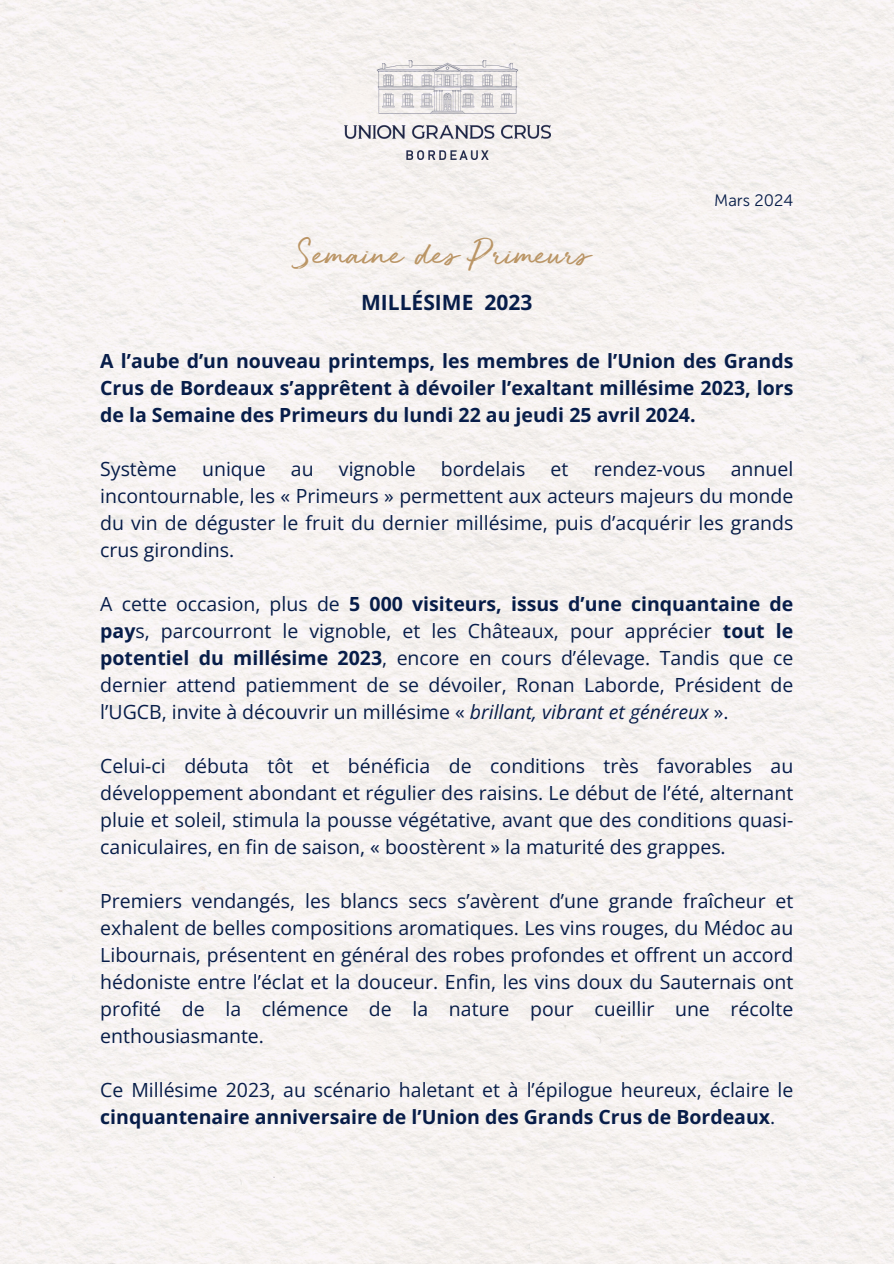
<style>
.page{position:relative;width:894px;height:1264px;background:#fff}
.page>*{position:absolute;margin:0;border:0;box-sizing:border-box;transform-origin:0 0}
.t1{font:37.5px "Golden Plains";color:#ba9565}
.t2{font:700 21px "Open Sans";color:#071d49}
.t3{font:19.5px/27px "Open Sans";color:#071d49;text-align:justify}
.t4{font:700 19.5px/27px "Open Sans";color:#071d49;text-align:justify}
.t5{font:16.5px "Museo Sans 300";color:#071d49}
.s1{font-weight:700}
.s2{font-style:italic}
</style>
<div class="page">
<img style="left:0;top:0;width:893px;height:1263px">
<img style="left:344px;top:60px;width:206px;height:99px">
<h4 class="t1" style="left:294px;top:235px;width:296px">Semaine des Primeurs</h4>
<p class="t2" style="left:361px;top:288px;width:173px">MILLÉSIME 2023</p>
<h4 class="t5" style="left:714px;top:190px;width:81px">Mars 2024</h4>
<h1 class="t4" style="left:100px;top:347px;width:694px">A l’aube d’un nouveau printemps, les membres de l’Union des Grands Crus de Bordeaux s’apprêtent à dévoiler l’exaltant millésime 2023, lors de la Semaine des Primeurs du lundi 22 au jeudi 25 avril 2024.</h1>
<h2 class="t3" style="left:100px;top:455px;width:78px">Système</h2>
<h2 class="t3" style="left:202px;top:455px;width:65px">unique</h2>
<h2 class="t3" style="left:291px;top:455px;width:24px">au</h2>
<h2 class="t3" style="left:339px;top:455px;width:78px">vignoble</h2>
<h2 class="t3" style="left:441px;top:455px;width:86px">bordelais</h2>
<h2 class="t3" style="left:550px;top:455px;width:19px">et</h2>
<h2 class="t3" style="left:593px;top:455px;width:113px">rendez-vous</h2>
<h2 class="t3" style="left:100px;top:455px;width:694px;text-indent:630px">annuel incontournable, les « Primeurs » permettent aux acteurs majeurs du monde du vin de déguster le fruit du dernier millésime, puis d’acquérir les grands crus girondins.</h2>
<h3 class="t3" style="left:100px;top:590px;width:694px">A cette occasion, plus de <span class="s1">5 000 visiteurs, issus d’une cinquantaine de pay</span>s, parcourront le vignoble, et les Châteaux, pour apprécier <span class="s1">tout le potentiel du millésime 2023</span>, encore en cours d’élevage. Tandis que ce dernier attend patiemment de se dévoiler, Ronan Laborde, Président de l’UGCB, invite à découvrir un millésime « <span class="s2">brillant, vibrant et généreux</span> ».</h3>
<h4 class="t3" style="left:100px;top:752px;width:694px">Celui-ci débuta tôt et bénéficia de conditions très favorables au développement abondant et régulier des raisins. Le début de l’été, alternant pluie et soleil, stimula la pousse végétative, avant que des conditions quasi&shy;caniculaires, en fin de saison, « boostèrent » la maturité des grappes.</h4>
<h4 class="t3" style="left:100px;top:887px;width:694px">Premiers vendangés, les blancs secs s’avèrent d’une grande fraîcheur et exhalent de belles compositions aromatiques. Les vins rouges, du Médoc au Libournais, présentent en général des robes profondes et offrent un accord hédoniste entre l’éclat et la douceur. Enfin, les vins doux du Sauternais ont profité de la clémence de la nature pour cueillir une récolte enthousiasmante.</h4>
<h4 class="t3" style="left:100px;top:1076px;width:694px">Ce Millésime 2023, au scénario haletant et à l’épilogue heureux, éclaire le <span class="s1">cinquantenaire anniversaire de l’Union des Grands Crus de Bordeaux</span>.</h4>
</div>
